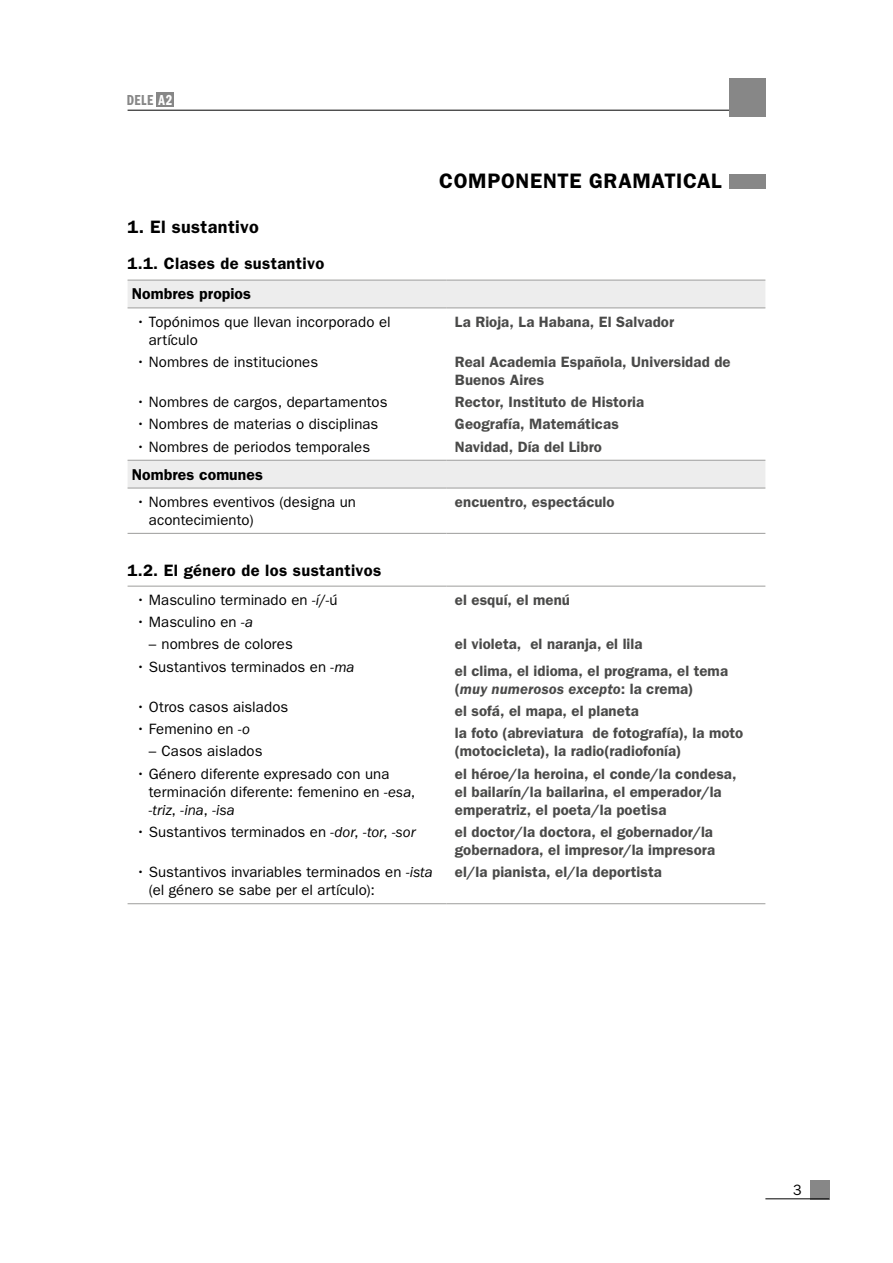
<style>
.page{position:relative;width:893px;height:1263px;background:#fff}
.page>*{position:absolute;margin:0;border:0;box-sizing:border-box;transform-origin:0 0}
.t1{font:600 21px "ITC Franklin Gothic Std";letter-spacing:.03em;color:#000}
.t2{font:600 18px "ITC Franklin Gothic Std";letter-spacing:.02em;color:#000}
.t3{font:600 16.5px "ITC Franklin Gothic Std";letter-spacing:.02em;color:#000}
.t4{font:600 15.75px "ITC Franklin Gothic Std";letter-spacing:.005em;color:#000}
.t5{font:600 15px/22.2px "ITC Franklin Gothic Std";letter-spacing:.005em;color:#4a4a49}
.t6{font:15px/18px "ITC Franklin Gothic Std";letter-spacing:.005em;color:#000}
.t7{font:15px "ITC Franklin Gothic Std Dm Cp";letter-spacing:.03em;color:#878787}
.t8{font:15px "ITC Franklin Gothic Std";letter-spacing:.005em;color:#000;scale:.95 1}
.s1{color:#fff}
.s2{font-style:italic}
</style>
<div class="page">
<div style="left:810px;top:1180px;width:19px;height:19px;background:#878787"></div>
<hr style="left:765px;top:1198px;width:64px;height:1px;background:#000">
<hr style="left:128px;top:110px;width:637px;height:1px;background:#000">
<div style="left:729px;top:78px;width:36px;height:39px;background:#878787"></div>
<div style="left:157px;top:92px;width:17px;height:15px;background:#878787"></div>
<div style="left:729px;top:174px;width:36px;height:14px;background:#878787"></div>
<svg style="left:128px;top:281px;width:637px;height:207px"></svg>
<hr style="left:128px;top:280px;width:318px;height:1px;background:#9d9d9c">
<hr style="left:446px;top:280px;width:319px;height:1px;background:#9d9d9c">
<hr style="left:128px;top:307px;width:318px;height:1px;background:#9d9d9c">
<hr style="left:446px;top:307px;width:319px;height:1px;background:#9d9d9c">
<hr style="left:128px;top:460px;width:318px;height:1px;background:#9d9d9c">
<hr style="left:446px;top:460px;width:319px;height:1px;background:#9d9d9c">
<hr style="left:128px;top:488px;width:318px;height:1px;background:#9d9d9c">
<hr style="left:446px;top:488px;width:319px;height:1px;background:#9d9d9c">
<hr style="left:128px;top:533px;width:318px;height:1px;background:#9d9d9c">
<hr style="left:446px;top:533px;width:319px;height:1px;background:#9d9d9c">
<hr style="left:128px;top:586px;width:318px;height:1px;background:#9d9d9c">
<hr style="left:446px;top:586px;width:319px;height:1px;background:#9d9d9c">
<hr style="left:128px;top:903px;width:318px;height:1px;background:#9d9d9c">
<hr style="left:446px;top:903px;width:319px;height:1px;background:#9d9d9c">
<p class="t7" style="left:127px;top:92px;width:47px">DELE <span class="s1">A2</span></p>
<p class="t2" style="left:128px;top:217px;width:133px">1. El sustantivo</p>
<p class="t3" style="left:128px;top:254px;width:198px">1.1. Clases de sustantivo</p>
<p class="t4" style="left:132px;top:285px;width:121px">Nombres propios</p>
<p class="t6" style="left:149px;top:313px;width:243px;text-indent:-13px">• Topónimos que llevan incorporado el artículo</p>
<p class="t6" style="left:136px;top:353px;width:184px">• Nombres de instituciones</p>
<p class="t6" style="left:136px;top:393px;width:253px">• Nombres de cargos, departamentos</p>
<p class="t6" style="left:136px;top:415px;width:244px">• Nombres de materias o disciplinas</p>
<p class="t6" style="left:136px;top:438px;width:236px">• Nombres de periodos temporales</p>
<h1 class="t1" style="left:439px;top:169px;width:284px">COMPONENTE GRAMATICAL</h1>
<p class="t5" style="left:455px;top:310px;width:221px">La Rioja, La Habana, El Salvador</p>
<p class="t5" style="left:455px;top:353px;width:277px;line-height:18px">Real Academia Española, Universidad de<br>Buenos Aires</p>
<p class="t5" style="left:455px;top:391px;width:191px">Rector, Instituto de Historia<br>Geografía, Matemáticas<br>Navidad, Día del Libro</p>
<p class="t4" style="left:132px;top:465px;width:133px">Nombres comunes</p>
<p class="t6" style="left:149px;top:493px;width:209px;text-indent:-13px">• Nombres eventivos (designa un acontecimiento)</p>
<p class="t5" style="left:455px;top:491px;width:161px">encuentro, espectáculo</p>
<p class="t3" style="left:128px;top:560px;width:255px">1.2. El género de los sustantivos</p>
<p class="t6" style="left:136px;top:591px;width:203px">• Masculino terminado en <span class="s2">-í</span>/<span class="s2">-</span>ú</p>
<p class="t6" style="left:136px;top:613px;width:119px">• Masculino en <span class="s2">-a</span></p>
<p class="t6" style="left:149px;top:635px;width:145px">– nombres de colores</p>
<p class="t6" style="left:136px;top:658px;width:220px">• Sustantivos terminados en <span class="s2">-ma</span></p>
<p class="t6" style="left:136px;top:698px;width:154px">• Otros casos aislados</p>
<p class="t6" style="left:136px;top:720px;width:115px">• Femenino en <span class="s2">-o</span></p>
<p class="t6" style="left:149px;top:742px;width:115px">– Casos aislados</p>
<p class="t6" style="left:149px;top:765px;width:268px;text-indent:-13px">• Género diferente expresado con una terminación diferente: femenino en <span class="s2">-esa</span>, <span class="s2">-triz</span>, <span class="s2">-ina</span>, <span class="s2">-isa</span></p>
<p class="t6" style="left:136px;top:823px;width:281px">• Sustantivos terminados en <span class="s2">-dor</span>, <span class="s2">-tor</span>, <span class="s2">-sor</span></p>
<p class="t6" style="left:149px;top:863px;width:286px;text-indent:-13px">• Sustantivos invariables terminados en <span class="s2">-ista </span>(el género se sabe per el artículo):</p>
<p class="t5" style="left:455px;top:589px;width:116px">el esquí, el menú</p>
<p class="t5" style="left:455px;top:631px;width:275px;line-height:26.5px">el violeta, el naranja, el lila<br>el clima, el idioma, el programa, el tema</p>
<p class="t5" style="left:455px;top:678px;width:290px">(<span class="s2">muy numerosos excepto</span>: la crema)<br>el sofá, el mapa, el planeta<br>la foto (abreviatura de fotografía), la moto</p>
<p class="t5" style="left:455px;top:740px;width:283px">(motocicleta), la radio(radiofonía)<br>el héroe/la heroina, el conde/la condesa,</p>
<p class="t5" style="left:455px;top:782px;width:268px;line-height:18px">el bailarín/la bailarina, el emperador/la emperatriz, el poeta/la poetisa</p>
<p class="t5" style="left:455px;top:823px;width:262px;line-height:18px">el doctor/la doctora, el gobernador/la gobernadora, el impresor/la impresora</p>
<p class="t5" style="left:455px;top:861px;width:209px">el/la pianista, el/la deportista</p>
<p class="t8" style="left:793px;top:1181px;width:11px">3</p>
</div>
